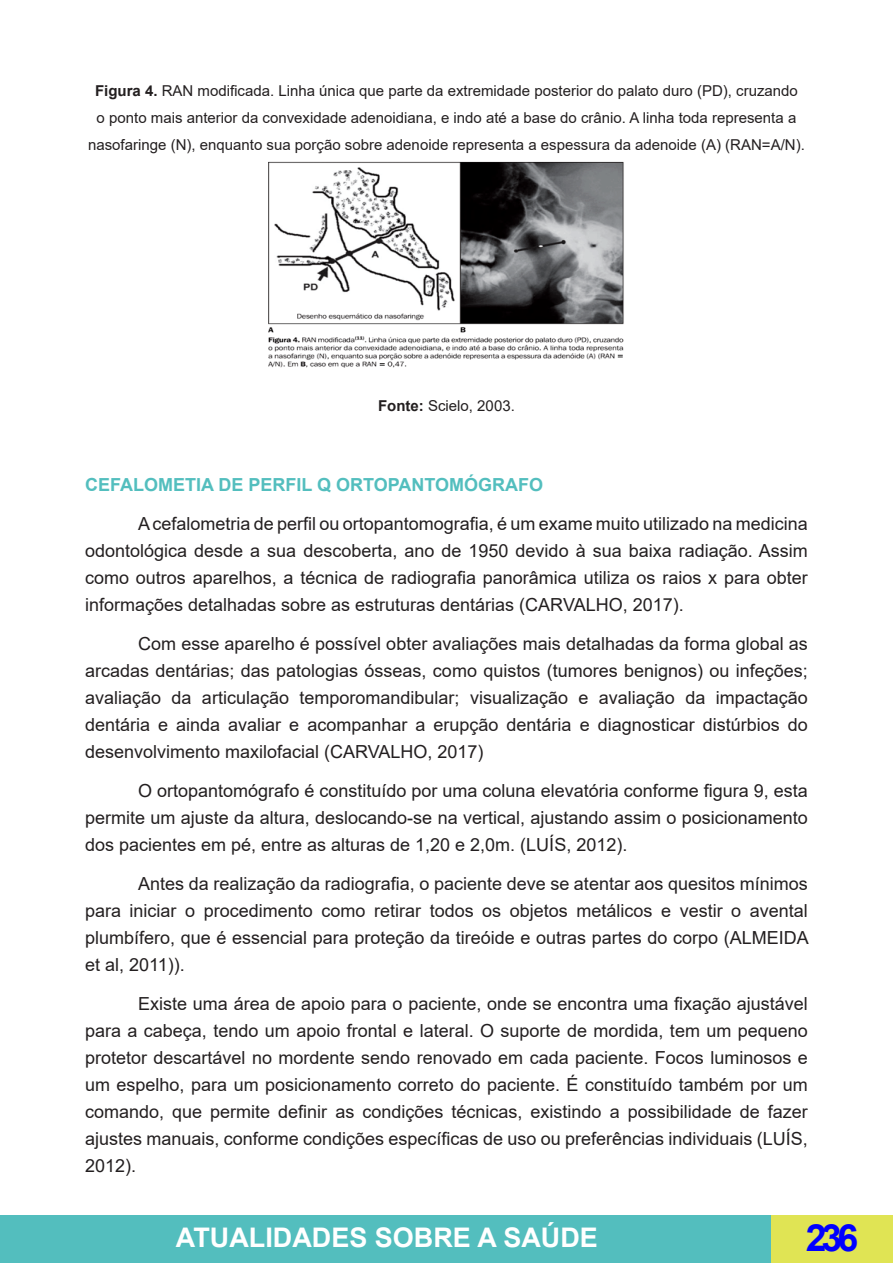
<style>
.page{position:relative;width:893px;height:1263px;background:#fff}
.page>*{position:absolute;margin:0;border:0;box-sizing:border-box;transform-origin:0 0}
.t1{font:700 37.5px "Arial";color:#00f}
.t2{font:700 27px "Arial";color:#fff}
.t3{font:18px/27px "Arial";color:#231f20;text-align:justify}
.Heading_1{font:700 18px "Arial";color:#53bebe}
.t4{font:15px/27px "Arial";color:#231f20;text-align:center}
.s1{font-weight:700}
</style>
<div class="page">
<div style="left:0;top:1215px;width:893px;height:48px;background:#53bebe"></div>
<div style="left:771px;top:1215px;width:122px;height:48px;background:#e0e454"></div>
<hr style="left:892px;top:1215px;width:1px;height:48px;background:#53bebe">
<img style="left:268px;top:161px;width:356px;height:207px">
<p class="t4" style="left:88px;top:77px;width:718px"><span class="s1">Figura 4.</span> RAN modificada. Linha única que parte da extremidade posterior do palato duro (PD), cruzando<br>o ponto mais anterior da convexidade adenoidiana, e indo até a base do crânio. A linha toda representa a nasofaringe (N), enquanto sua porção sobre adenoide representa a espessura da adenoide (A) (RAN=A/N).</p>
<p class="t4" style="left:378px;top:392px;width:138px"><span class="s1">Fonte:</span> Scielo, 2003.</p>
<p class="Heading_1" style="left:85px;top:472px;width:460px">CEFALOMETIA DE PERFIL Q ORTOPANTOMÓGRAFO</p>
<p class="t3" style="left:85px;top:510px;width:724px;text-indent:53px">A cefalometria de perfil ou ortopantomografia, é um exame muito utilizado na medicina odontológica desde a sua descoberta, ano de 1950 devido à sua baixa radiação. Assim como outros aparelhos, a técnica de radiografia panorâmica utiliza os raios x para obter informações detalhadas sobre as estruturas dentárias (CARVALHO, 2017).</p>
<p class="t3" style="left:85px;top:630px;width:724px;text-indent:53px">Com esse aparelho é possível obter avaliações mais detalhadas da forma global as arcadas dentárias; das patologias ósseas, como quistos (tumores benignos) ou infeções; avaliação da articulação temporomandibular; visualização e avaliação da impactação dentária e ainda avaliar e acompanhar a erupção dentária e diagnosticar distúrbios do desenvolvimento maxilofacial (CARVALHO, 2017)</p>
<p class="t3" style="left:85px;top:777px;width:724px;text-indent:53px">O ortopantomógrafo é constituído por uma coluna elevatória conforme figura 9, esta permite um ajuste da altura, deslocando-se na vertical, ajustando assim o posicionamento dos pacientes em pé, entre as alturas de 1,20 e 2,0m. (LUÍS, 2012).</p>
<p class="t3" style="left:85px;top:870px;width:725px;text-indent:53px">Antes da realização da radiografia, o paciente deve se atentar aos quesitos mínimos para iniciar o procedimento como retirar todos os objetos metálicos e vestir o avental plumbífero, que é essencial para proteção da tireóide e outras partes do corpo (ALMEIDA et al, 2011)).</p>
<p class="t3" style="left:85px;top:990px;width:724px;text-indent:53px">Existe uma área de apoio para o paciente, onde se encontra uma fixação ajustável para a cabeça, tendo um apoio frontal e lateral. O suporte de mordida, tem um pequeno protetor descartável no mordente sendo renovado em cada paciente. Focos luminosos e um espelho, para um posicionamento correto do paciente. É constituído também por um comando, que permite definir as condições técnicas, existindo a possibilidade de fazer ajustes manuais, conforme condições específicas de uso ou preferências individuais (LUÍS, 2012).</p>
<h2 class="t2" style="left:176px;top:1218px;width:424px">ATUALIDADES SOBRE A SAÚDE</h2>
<h1 class="t1" style="left:806px;top:1211px;width:54px">236</h1>
</div>
